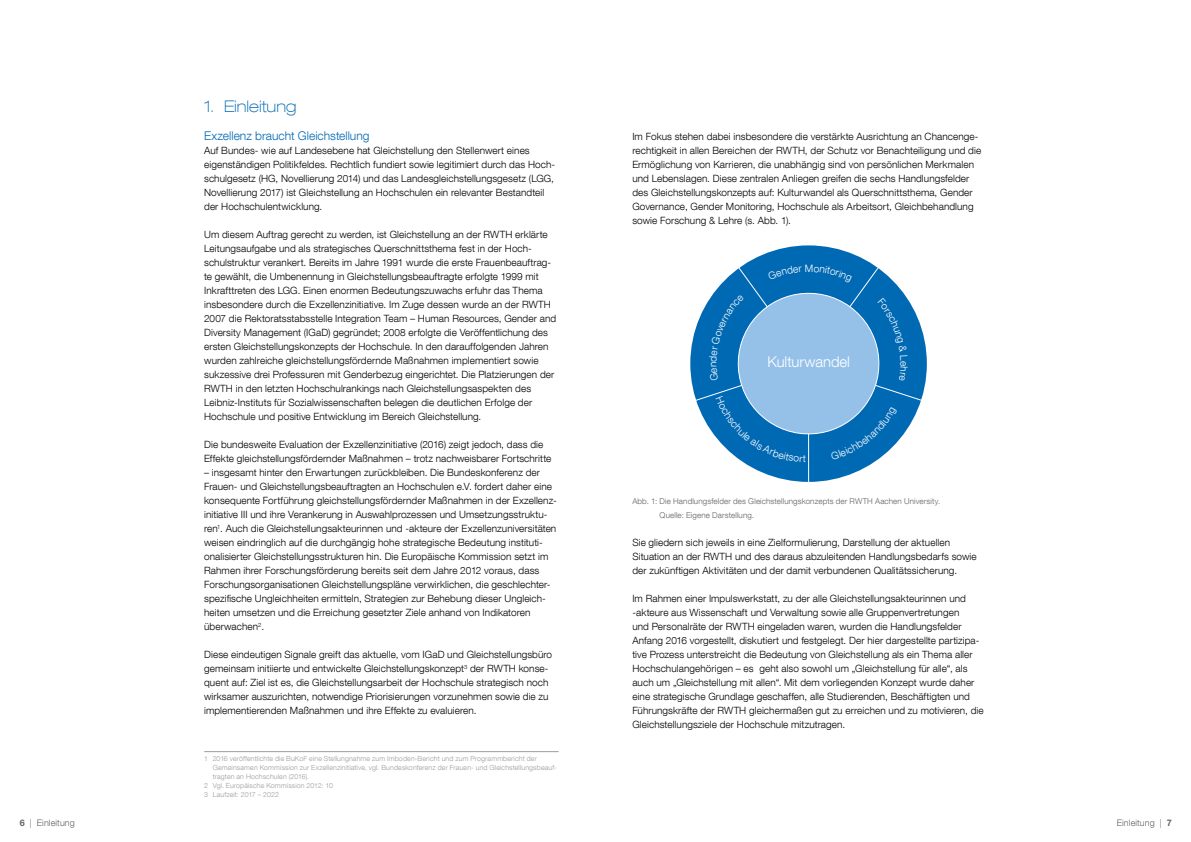
<style>
.page{position:relative;width:1191px;height:842px;background:#fff}
.page>*{position:absolute;margin:0;border:0;box-sizing:border-box;transform-origin:0 0}
.t1{font:100 expanded 16px "Helvetica Neue LT Com";color:#0069b4}
.t2{font:300 14.8px "Helvetica Neue LT Com";color:#fff}
.t3{font:300 12px "Helvetica Neue LT Com";color:#0069b4}
.t4{font:300 10.2px "Helvetica Neue LT Com";color:#fff}
.t5{font:300 10px/14px "Helvetica Neue LT Com";letter-spacing:.01em;color:#000}
.t6{font:300 9px "Helvetica Neue LT Com";letter-spacing:.01em;color:#636362}
.t7{font:300 8px/14px "Helvetica Neue LT Com";letter-spacing:.015em;color:#636362}
.t8{font:300 7px "Helvetica Neue LT Com";letter-spacing:.02em;color:#9c9d9d}
.s1{font-weight:700}
</style>
<div class="page">
<hr style="left:204px;top:751px;width:354px;height:1px;background:#9c9d9d">
<div style="left:690px;top:245px;width:237px;height:237px;background:#0069b4;border-radius:50%"></div>
<hr style="left:808px;top:364px;width:1px;height:119px;background:#fff">
<svg style="left:694px;top:258px;width:229px;height:204px"></svg>
<h1 class="t1" style="left:204px;top:96px;width:94px">1. Einleitung</h1>
<p class="t3" style="left:204px;top:128px;width:167px">Exzellenz braucht Gleichstellung</p>
<p class="t5" style="left:204px;top:143px;width:352px">Auf Bundes- wie auf Landesebene hat Gleichstellung den Stellenwert eines eigenständigen Politikfeldes. Rechtlich fundiert sowie legitimiert durch das Hoch&shy;schulgesetz (HG, Novellierung 2014) und das Landesgleichstellungsgesetz (LGG, Novellierung 2017) ist Gleichstellung an Hochschulen ein relevanter Bestandteil der Hochschulentwicklung.</p>
<p class="t5" style="left:204px;top:227px;width:353px">Um diesem Auftrag gerecht zu werden, ist Gleichstellung an der RWTH erklärte Leitungsaufgabe und als strategisches Querschnittsthema fest in der Hoch&shy;schulstruktur verankert. Bereits im Jahre 1991 wurde die erste Frauenbeauftrag&shy;te gewählt, die Umbenennung in Gleichstellungsbeauftragte erfolgte 1999 mit Inkrafttreten des LGG. Einen enormen Bedeutungszuwachs erfuhr das Thema insbesondere durch die Exzellenzinitiative. Im Zuge dessen wurde an der RWTH 2007 die Rektoratsstabsstelle Integration Team – Human Resources, Gender and Diversity Management (IGaD) gegründet; 2008 erfolgte die Veröffentlichung des ersten Gleichstellungskonzepts der Hochschule. In den darauffolgenden Jahren wurden zahlreiche gleichstellungsfördernde Maßnahmen implementiert sowie sukzessive drei Professuren mit Genderbezug eingerichtet. Die Platzierungen der RWTH in den letzten Hochschulrankings nach Gleichstellungsaspekten des Leibniz-Instituts für Sozialwissenschaften belegen die deutlichen Erfolge der Hochschule und positive Entwicklung im Bereich Gleichstellung.</p>
<p class="t5" style="left:204px;top:437px;width:349px">Die bundesweite Evaluation der Exzellenzinitiative (2016) zeigt jedoch, dass die<br>Effekte gleichstellungsfördernder Maßnahmen – trotz nachweisbarer Fortschritte</p>
<p class="t5" style="left:204px;top:465px;width:354px">– insgesamt hinter den Erwartungen zurückbleiben. Die Bundeskonferenz der Frauen- und Gleichstellungsbeauftragten an Hochschulen e.V. fordert daher eine konsequente Fortführung gleichstellungsfördernder Maßnahmen in der Exzellenz&shy;initiative III und ihre Verankerung in Auswahlprozessen und Umsetzungsstruktu&shy;ren<sup>1</sup>. Auch die Gleichstellungsakteurinnen und -akteure der Exzellenzuniversitäten weisen eindringlich auf die durchgängig hohe strategische Bedeutung instituti&shy;onalisierter Gleichstellungsstrukturen hin. Die Europäische Kommission setzt im Rahmen ihrer Forschungsförderung bereits seit dem Jahre 2012 voraus, dass Forschungsorganisationen Gleichstellungspläne verwirklichen, die geschlechter&shy;spezifische Ungleichheiten ermitteln, Strategien zur Behebung dieser Ungleich&shy;heiten umsetzen und die Erreichung gesetzter Ziele anhand von Indikatoren überwachen<sup>2</sup>.</p>
<p class="t5" style="left:204px;top:647px;width:349px">Diese eindeutigen Signale greift das aktuelle, vom IGaD und Gleichstellungsbüro gemeinsam initiierte und entwickelte Gleichstellungskonzept<sup>3</sup> der RWTH konse&shy;quent auf: Ziel ist es, die Gleichstellungsarbeit der Hochschule strategisch noch wirksamer auszurichten, notwendige Priorisierungen vorzunehmen sowie die zu implementierenden Maßnahmen und ihre Effekte zu evaluieren.</p>
<p class="t8" style="left:204px;top:754px;width:334px">1 2016 veröffentlichte die BuKoF eine Stellungnahme zum Imboden-Bericht und zum Programmbericht der</p>
<p class="t8" style="left:213px;top:763px;width:346px">Gemeinsamen Kommission zur Exzellenzinitiative, vgl. Bundeskonferenz der Frauen- und Gleichstellungsbeauf-</p>
<p class="t8" style="left:213px;top:772px;width:98px">tragten an Hochschulen (2016).</p>
<p class="t8" style="left:204px;top:781px;width:130px">2 Vgl. Europäische Kommission 2012: 10</p>
<p class="t8" style="left:204px;top:790px;width:76px">3 Laufzeit: 2017 – 2022</p>
<p class="t5" style="left:632px;top:129px;width:350px">Im Fokus stehen dabei insbesondere die verstärkte Ausrichtung an Chancenge&shy;rechtigkeit in allen Bereichen der RWTH, der Schutz vor Benachteiligung und die Ermöglichung von Karrieren, die unabhängig sind von persönlichen Merkmalen und Lebenslagen. Diese zentralen Anliegen greifen die sechs Handlungsfelder des Gleichstellungskonzepts auf: Kulturwandel als Querschnittsthema, Gender Governance, Gender Monitoring, Hochschule als Arbeitsort, Gleichbehandlung sowie Forschung &amp; Lehre (s. Abb. 1).</p>
<p class="t4" style="left:706px;top:367px;width:7px;rotate:-90deg">n</p>
<p class="t4" style="left:805px;top:262px;width:10px">M</p>
<h2 class="t2" style="left:767px;top:352px;width:84px">Kulturwandel</h2>
<p class="t4" style="left:910px;top:361px;width:7px;rotate:90deg">e</p>
<p class="t7" style="left:659px;top:494px;width:282px;text-indent:-27px">Abb. 1: Die Handlungsfelder des Gleichstellungskonzepts der RWTH Aachen University.<br>Quelle: Eigene Darstellung.</p>
<p class="t5" style="left:632px;top:535px;width:346px">Sie gliedern sich jeweils in eine Zielformulierung, Darstellung der aktuellen<br>Situation an der RWTH und des daraus abzuleitenden Handlungsbedarfs sowie der zukünftigen Aktivitäten und der damit verbundenen Qualitätssicherung.</p>
<p class="t5" style="left:632px;top:591px;width:353px">Im Rahmen einer Impulswerkstatt, zu der alle Gleichstellungsakteurinnen und -akteure aus Wissenschaft und Verwaltung sowie alle Gruppenvertretungen<br>und Personalräte der RWTH eingeladen waren, wurden die Handlungsfelder Anfang 2016 vorgestellt, diskutiert und festgelegt. Der hier dargestellte partizipa&shy;tive Prozess unterstreicht die Bedeutung von Gleichstellung als ein Thema aller Hochschulangehörigen – es geht also sowohl um „Gleichstellung für alle“, als auch um „Gleichstellung mit allen“. Mit dem vorliegenden Konzept wurde daher eine strategische Grundlage geschaffen, alle Studierenden, Beschäftigten und Führungskräfte der RWTH gleichermaßen gut zu erreichen und zu motivieren, die Gleichstellungsziele der Hochschule mitzutragen.</p>
<p class="t6" style="left:20px;top:817px;width:57px"><span class="s1">6</span> | Einleitung</p>
<p class="t6" style="left:1116px;top:817px;width:57px">Einleitung | <span class="s1">7</span></p>
</div>
